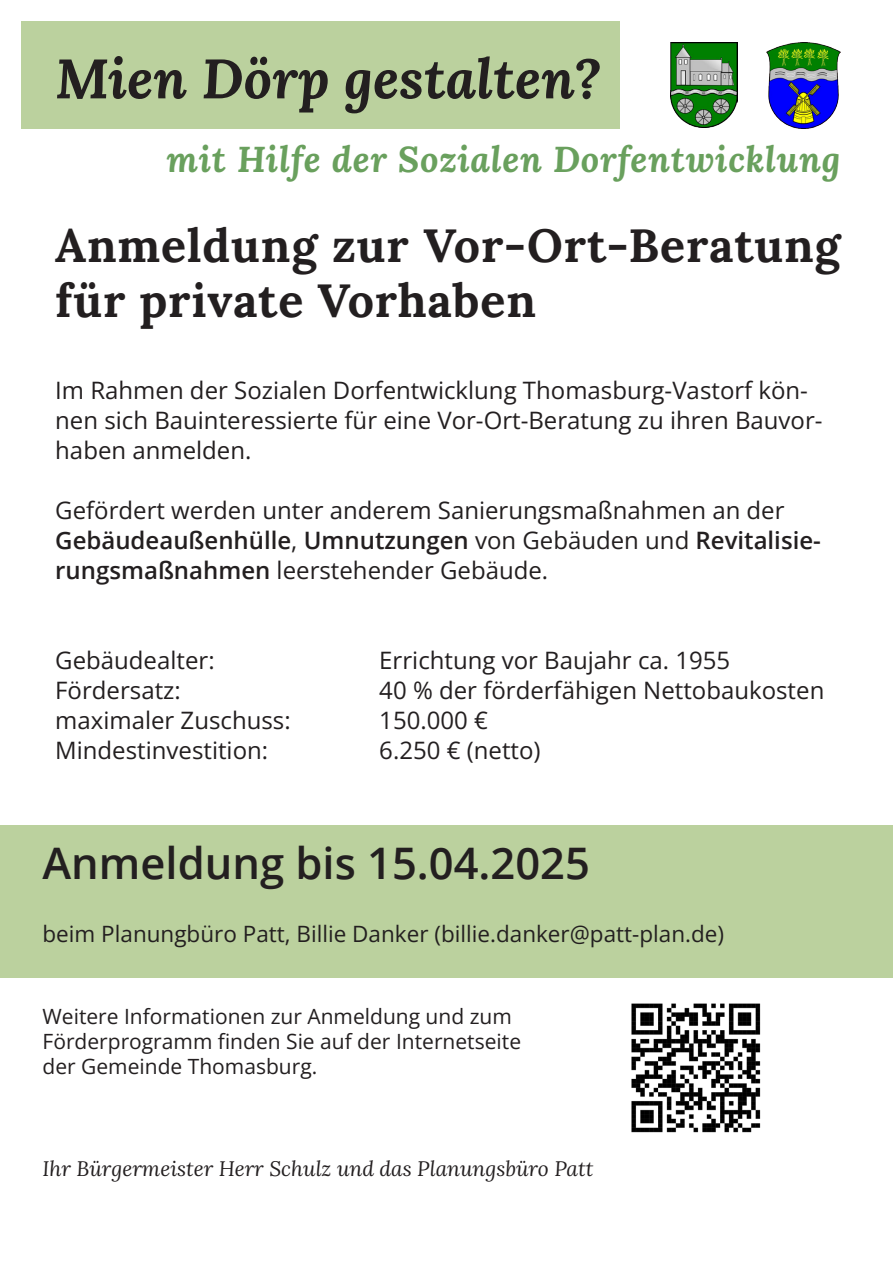
<style>
.page{position:relative;width:893px;height:1263px;background:#fff}
.page>*{position:absolute;margin:0;border:0;box-sizing:border-box;transform-origin:0 0}
.t1{font:italic 700 55.5px "Lora";color:#231f20}
.t2{font:700 46.5px/55.5px "Lora";letter-spacing:.02em;color:#231f20}
.t3{font:600 43.5px "Open Sans";color:#231f20}
.t4{font:italic 700 36px "Lora";letter-spacing:.02em;color:#69a05d}
.t5{font:24px/30px "Open Sans";color:#231f20}
.t6{font:22.5px "Open Sans";color:#231f20}
.t7{font:21px/25.2px "Open Sans";color:#231f20}
.t8{font:italic 21px "Lora";color:#231f20}
.s1{font-weight:600}
</style>
<div class="page">
<div style="left:0;top:825px;width:893px;height:153px;background:#bbd19e"></div>
<img style="left:670px;top:43px;width:67px;height:84px">
<img style="left:766px;top:43px;width:75px;height:85px">
<div style="left:21px;top:21px;width:598px;height:107px;background:#bbd19e"></div>
<img style="left:631px;top:1003px;width:130px;height:130px">
<p class="t1" style="left:55px;top:40px;width:547px">Mien Dörp gestalten?</p>
<p class="t4" style="left:166px;top:134px;width:676px">mit Hilfe der Sozialen Dorfentwicklung</p>
<p class="t2" style="left:55px;top:214px;width:787px">Anmeldung zur Vor-Ort-Beratung für private Vorhaben</p>
<p class="t5" style="left:55px;top:375px;width:769px">Im Rahmen der Sozialen Dorfentwicklung Thomasburg-Vastorf kön&shy;nen sich Bauinteressierte für eine Vor-Ort-Beratung zu ihren Bauvor&shy;haben anmelden.</p>
<p class="t5" style="left:55px;top:495px;width:767px">Gefördert werden unter anderem Sanierungsmaßnahmen an der<br><span class="s1">Gebäudeaußenhülle</span>, <span class="s1">Umnutzungen</span> von Gebäuden und <span class="s1">Revitalisie&shy;rungsmaßnahmen</span> leerstehender Gebäude.</p>
<p class="t5" style="left:55px;top:645px;width:161px">Gebäudealter:</p>
<p class="t5" style="left:379px;top:645px;width:353px">Errichtung vor Baujahr ca. 1955</p>
<p class="t5" style="left:55px;top:675px;width:127px">Fördersatz:</p>
<p class="t5" style="left:379px;top:675px;width:447px">40 % der förderfähigen Nettobaukosten</p>
<p class="t5" style="left:55px;top:705px;width:237px">maximaler Zuschuss:</p>
<p class="t5" style="left:379px;top:705px;width:110px">150.000 €</p>
<p class="t5" style="left:55px;top:735px;width:214px">Mindestinvestition:</p>
<p class="t5" style="left:379px;top:735px;width:163px">6.250 € (netto)</p>
<p class="t3" style="left:43px;top:834px;width:549px">Anmeldung bis 15.04.2025</p>
<p class="t6" style="left:43px;top:919px;width:683px">beim Planungbüro Patt, Billie Danker (billie.danker@patt-plan.de)</p>
<p class="t7" style="left:43px;top:1003px;width:480px">Weitere Informationen zur Anmeldung und zum<br>Förderprogramm finden Sie auf der Internetseite der Gemeinde Thomasburg.</p>
<p class="t8" style="left:43px;top:1154px;width:552px">Ihr Bürgermeister Herr Schulz und das Planungsbüro Patt</p>
</div>
